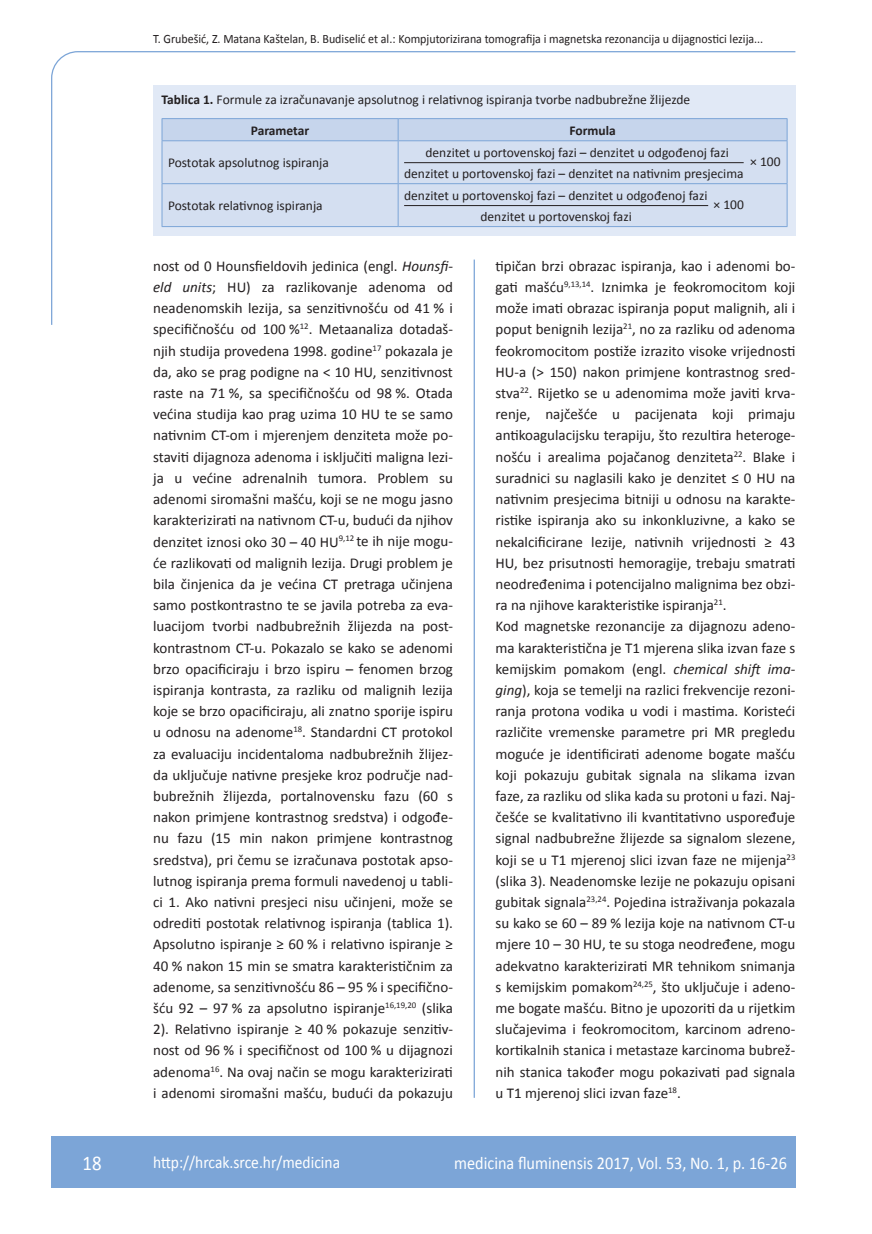
<style>
.page{position:relative;width:872px;height:1234px;background:#fff}
.page>*{position:absolute;margin:0;border:0;box-sizing:border-box;transform-origin:0 0}
.t1{font:21px "Calibri";color:#fff;scale:.9 1}
.t2{font:18px "Calibri";color:#fff;scale:.9 1}
.t3{font:17.25px "Calibri";color:#fff;scale:.9 1}
.t4{font:15px/21.1px "Calibri";color:#231f20;text-align:justify}
.t5{font:13.5px "Calibri";color:#231f20}
.t6{font:700 13.5px "Calibri";color:#231f20}
.t7{font:12.75px "Calibri";color:#231f20;scale:.94 1}
.s1{font-weight:700}
.s2{font-style:italic}
</style>
<div class="page">
<svg style="left:51px;top:51px;width:745px;height:274px"></svg>
<hr style="left:473px;top:259px;width:2px;height:838px;background:#7ca5d7">
<div style="left:51px;top:1135px;width:744px;height:51px;background:#7ca5d7"></div>
<div style="left:153px;top:85px;width:642px;height:151px;background:#e1e9f6"></div>
<div style="left:163px;top:141px;width:623px;height:85px;background:#d4dff1"></div>
<hr style="left:162px;top:118px;width:236px;height:1px;background:#7ca5d7">
<hr style="left:398px;top:118px;width:389px;height:1px;background:#7ca5d7">
<div style="left:162px;top:119px;width:625px;height:21px;background:#c6d5ec"></div>
<hr style="left:162px;top:140px;width:236px;height:1px;background:#7ca5d7">
<hr style="left:162px;top:141px;width:1px;height:42px;background:#7ca5d7">
<hr style="left:398px;top:140px;width:389px;height:1px;background:#7ca5d7">
<hr style="left:398px;top:141px;width:1px;height:42px;background:#7ca5d7">
<hr style="left:786px;top:141px;width:1px;height:42px;background:#7ca5d7">
<hr style="left:162px;top:183px;width:236px;height:1px;background:#7ca5d7">
<hr style="left:162px;top:184px;width:1px;height:42px;background:#7ca5d7">
<hr style="left:398px;top:183px;width:389px;height:1px;background:#7ca5d7">
<hr style="left:398px;top:184px;width:1px;height:42px;background:#7ca5d7">
<hr style="left:786px;top:184px;width:1px;height:42px;background:#7ca5d7">
<hr style="left:162px;top:226px;width:236px;height:1px;background:#7ca5d7">
<hr style="left:398px;top:226px;width:389px;height:1px;background:#7ca5d7">
<hr style="left:404px;top:162px;width:339px;height:1px;background:#231f20">
<hr style="left:404px;top:205px;width:304px;height:1px;background:#231f20">
<p class="t7" style="left:153px;top:30px;width:650px">T. Grubešić, Z. Matana Kaštelan, B. Budiselić et al.: Kompjutorizirana tomografija i magnetska rezonancija u dijagnostici lezija...</p>
<p class="t5" style="left:162px;top:91px;width:530px"><span class="s1">Tablica 1.</span> Formule za izračunavanje apsolutnog i relativnog ispiranja tvorbe nadbubrežne žlijezde</p>
<p class="t6" style="left:251px;top:122px;width:60px">Parametar</p>
<p class="t6" style="left:569px;top:122px;width:48px">Formula</p>
<p class="t5" style="left:168px;top:154px;width:162px">Postotak apsolutnog ispiranja</p>
<p class="t5" style="left:425px;top:144px;width:305px">denzitet u portovenskoj fazi – denzitet u odgođenoj fazi</p>
<p class="t5" style="left:404px;top:165px;width:341px">denzitet u portovenskoj fazi – denzitet na nativnim presjecima</p>
<p class="t5" style="left:750px;top:153px;width:32px">× 100</p>
<p class="t5" style="left:404px;top:187px;width:305px">denzitet u portovenskoj fazi – denzitet u odgođenoj fazi</p>
<p class="t5" style="left:713px;top:196px;width:32px">× 100</p>
<p class="t5" style="left:168px;top:197px;width:156px">Postotak relativnog ispiranja</p>
<p class="t5" style="left:480px;top:208px;width:153px">denzitet u portovenskoj fazi</p>
<p class="t4" style="left:495px;top:254px;width:301px;text-align:left">tipičan brzi obrazac ispiranja, kao i adenomi bo&shy;gati mašću<sup>9,13,14</sup>. Iznimka je feokromocitom koji može imati obrazac ispiranja poput malignih, ali i poput benignih lezija<sup>21</sup>, no za razliku od adenoma feokromocitom postiže izrazito visoke vrijednosti HU-a (&gt; 150) nakon primjene kontrastnog sred&shy;stva<sup>22</sup>. Rijetko se u adenomima može javiti krva&shy;renje, najčešće u pacijenata koji primaju antikoagulacijsku terapiju, što rezultira heteroge&shy;nošću i arealima pojačanog denziteta<sup>22</sup>. Blake i suradnici su naglasili kako je denzitet ≤ 0 HU na nativnim presjecima bitniji u odnosu na karakte&shy;ristike ispiranja ako su inkonkluzivne, a kako se nekalcificirane lezije, nativnih vrijednosti ≥ 43<br>HU, bez prisutnosti hemoragije, trebaju smatrati neodređenima i potencijalno malignima bez obzi&shy;ra na njihove karakteristike ispiranja<sup>21</sup>.<br>Kod magnetske rezonancije za dijagnozu adeno&shy;ma karakteristična je T1 mjerena slika izvan faze s kemijskim pomakom (engl. <span class="s2">chemical shift ima&shy;ging</span>), koja se temelji na razlici frekvencije rezoni&shy;ranja protona vodika u vodi i mastima. Koristeći različite vremenske parametre pri MR pregledu moguće je identificirati adenome bogate mašću koji pokazuju gubitak signala na slikama izvan faze, za razliku od slika kada su protoni u fazi. Naj&shy;češće se kvalitativno ili kvantitativno uspoređuje signal nadbubrežne žlijezde sa signalom slezene, koji se u T1 mjerenoj slici izvan faze ne mijenja<sup>23 </sup>(slika 3). Neadenomske lezije ne pokazuju opisani gubitak signala<sup>23,24</sup>. Pojedina istraživanja pokazala su kako se 60 – 89 % lezija koje na nativnom CT-u mjere 10 – 30 HU, te su stoga neodređene, mogu adekvatno karakterizirati MR tehnikom snimanja s kemijskim pomakom<sup>24,25</sup>, što uključuje i adeno&shy;me bogate mašću. Bitno je upozoriti da u rijetkim slučajevima i feokromocitom, karcinom adreno&shy;kortikalnih stanica i metastaze karcinoma bubrež&shy;nih stanica također mogu pokazivati pad signala u T1 mjerenoj slici izvan faze<sup>18</sup>.</p>
<p class="t4" style="left:153px;top:254px;width:301px">nost od 0 Hounsfieldovih jedinica (engl. <span class="s2">Hounsfi&shy;eld units</span>; HU) za razlikovanje adenoma od neadenomskih lezija, sa senzitivnošću od 41 % i specifičnošću od 100 %<sup>12</sup>. Metaanaliza dotadaš&shy;njih studija provedena 1998. godine<sup>17</sup> pokazala je da, ako se prag podigne na &lt; 10 HU, senzitivnost raste na 71 %, sa specifičnošću od 98 %. Otada većina studija kao prag uzima 10 HU te se samo nativnim CT-om i mjerenjem denziteta može po&shy;staviti dijagnoza adenoma i isključiti maligna lezi&shy;ja u većine adrenalnih tumora. Problem su adenomi siromašni mašću, koji se ne mogu jasno karakterizirati na nativnom CT-u, budući da njihov denzitet iznosi oko 30 – 40 HU<sup>9,12</sup> te ih nije mogu&shy;će razlikovati od malignih lezija. Drugi problem je bila činjenica da je većina CT pretraga učinjena samo postkontrastno te se javila potreba za eva&shy;luacijom tvorbi nadbubrežnih žlijezda na post&shy;kontrastnom CT-u. Pokazalo se kako se adenomi brzo opacificiraju i brzo ispiru – fenomen brzog ispiranja kontrasta, za razliku od malignih lezija koje se brzo opacificiraju, ali znatno sporije ispiru u odnosu na adenome<sup>18</sup>. Standardni CT protokol za evaluaciju incidentaloma nadbubrežnih žlijez&shy;da uključuje nativne presjeke kroz područje nad&shy;bubrežnih žlijezda, portalnovensku fazu (60 s nakon primjene kontrastnog sredstva) i odgođe&shy;nu fazu (15 min nakon primjene kontrastnog sredstva), pri čemu se izračunava postotak apso&shy;lutnog ispiranja prema formuli navedenoj u tabli&shy;ci 1. Ako nativni presjeci nisu učinjeni, može se odrediti postotak relativnog ispiranja (tablica 1).<br>Apsolutno ispiranje ≥ 60 % i relativno ispiranje ≥ 40 % nakon 15 min se smatra karakterističnim za adenome, sa senzitivnošću 86 – 95 % i specifično&shy;šću 92 – 97 % za apsolutno ispiranje<sup>16,19,20</sup> (slika 2). Relativno ispiranje ≥ 40 % pokazuje senzitiv&shy;nost od 96 % i specifičnost od 100 % u dijagnozi adenoma<sup>16</sup>. Na ovaj način se mogu karakterizirati i adenomi siromašni mašću, budući da pokazuju</p>
<h1 class="t1" style="left:82px;top:1149px;width:23px">18</h1>
<p class="t3" style="left:153px;top:1150px;width:209px">http://hrcak.srce.hr/medicina</p>
<p class="t2" style="left:454px;top:1151px;width:371px">medicina fluminensis 2017, Vol. 53, No. 1, p. 16-26</p>
</div>
